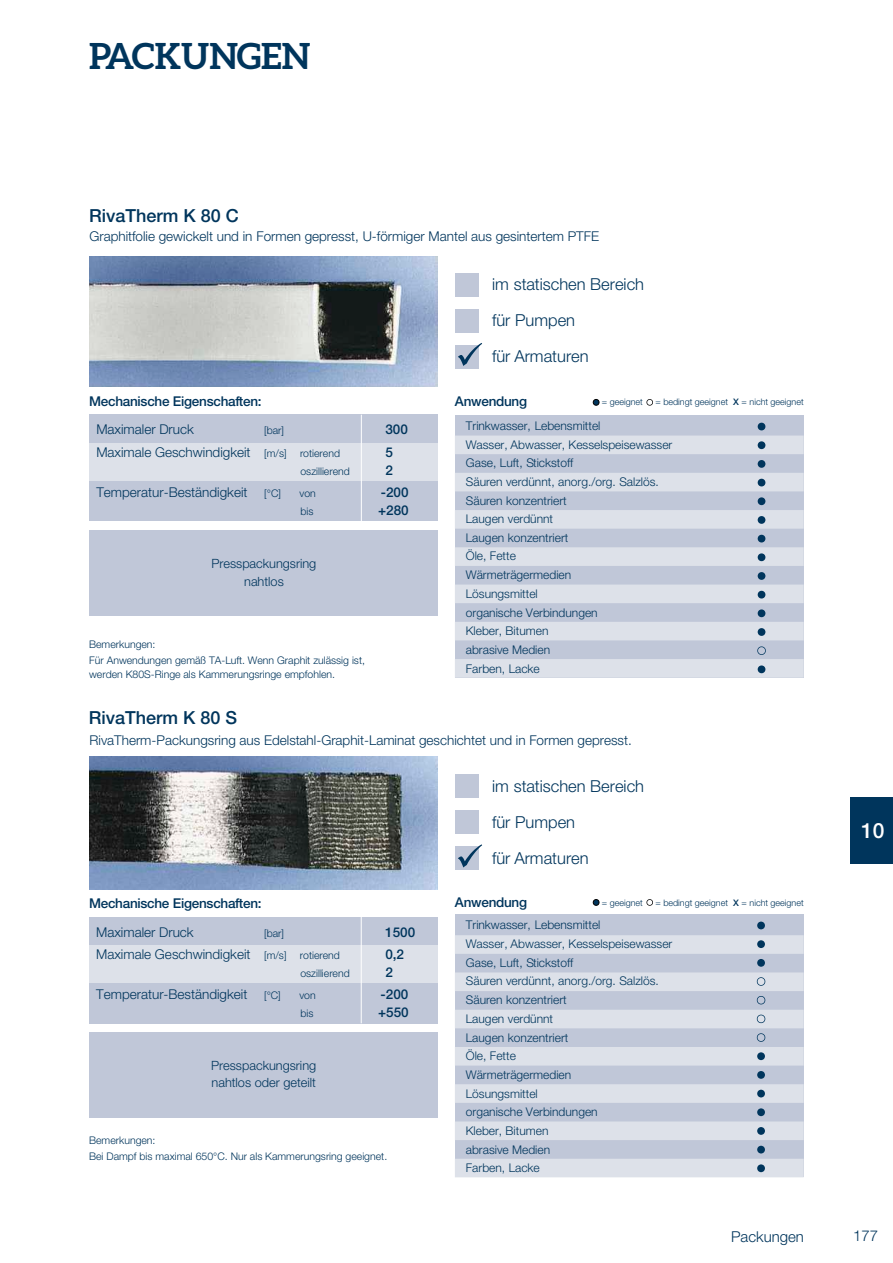
<style>
.page{position:relative;width:893px;height:1263px;background:#fff}
.page>*{position:absolute;margin:0;border:0;box-sizing:border-box;transform-origin:0 0}
.t1{font:700 36px "Aleo";color:#00355c}
.t2{font:700 21px "Helvetica Neue LT Pro";color:#fff}
.t3{font:700 18px "Helvetica Neue LT Pro";color:#00355c}
.t4{font:16.5px/36px "Helvetica Neue LT Pro";color:#00355c}
.t5{font:15px "Helvetica Neue LT Pro";color:#00355c}
.t6{font:13.5px "Helvetica Neue LT Pro";color:#00355c}
.t7{font:700 13.5px "Helvetica Neue LT Pro";letter-spacing:-.02em;color:#00355c}
.t8{font:12.75px/17.2px "Helvetica Neue LT Pro";color:#00355c;text-align:center}
.t9{font:12px/18.8px "Helvetica Neue LT Pro";color:#00355c}
.t10{font:10.5px/16.5px "Helvetica Neue LT Pro";color:#00355c}
.t11{font:9px "Helvetica Neue LT Pro";color:#00355c}
.s1{font-size:10.5px}
.s2{font-weight:700}
</style>
<div class="page">
<div style="left:851px;top:797px;width:42px;height:66px;background:#00355c"></div>
<div style="left:455px;top:415px;width:349px;height:262px;background:#c0c7d8"></div>
<svg style="left:455px;top:435px;width:349px;height:243px;fill:#dde1e9"></svg>
<div style="left:455px;top:273px;width:23px;height:23px;background:#c0c7d8"></div>
<div style="left:455px;top:345px;width:23px;height:23px;background:#c0c7d8"></div>
<div style="left:455px;top:309px;width:23px;height:23px;background:#c0c7d8"></div>
<svg style="left:592px;top:399px;width:8px;height:7px"></svg>
<svg style="left:458px;top:343px;width:24px;height:23px"></svg>
<svg style="left:757px;top:423px;width:9px;height:250px"></svg>
<div style="left:89px;top:530px;width:349px;height:85px;background:#c0c7d8"></div>
<div style="left:89px;top:415px;width:349px;height:106px;background:#c0c7d8"></div>
<div style="left:89px;top:443px;width:349px;height:37px;background:#dde1e9"></div>
<hr style="left:361px;top:415px;width:1px;height:106px;background:#fff">
<div style="left:455px;top:914px;width:349px;height:263px;background:#c0c7d8"></div>
<svg style="left:455px;top:935px;width:349px;height:242px;fill:#dde1e9"></svg>
<div style="left:455px;top:774px;width:23px;height:24px;background:#c0c7d8"></div>
<div style="left:455px;top:846px;width:23px;height:24px;background:#c0c7d8"></div>
<div style="left:455px;top:810px;width:23px;height:24px;background:#c0c7d8"></div>
<svg style="left:592px;top:899px;width:8px;height:7px"></svg>
<svg style="left:458px;top:844px;width:24px;height:23px"></svg>
<svg style="left:757px;top:922px;width:8px;height:250px"></svg>
<div style="left:89px;top:917px;width:349px;height:106px;background:#c0c7d8"></div>
<div style="left:89px;top:945px;width:349px;height:38px;background:#dde1e9"></div>
<hr style="left:361px;top:917px;width:1px;height:106px;background:#fff">
<div style="left:89px;top:1032px;width:349px;height:86px;background:#c0c7d8"></div>
<svg style="left:646px;top:399px;width:7px;height:7px"></svg>
<svg style="left:646px;top:899px;width:7px;height:7px"></svg>
<img style="left:89px;top:256px;width:349px;height:131px">
<img style="left:89px;top:757px;width:349px;height:132px">
<h1 class="t1" style="left:89px;top:40px;width:223px">PACKUNGEN</h1>
<h3 class="t3" style="left:89px;top:209px;width:151px">RivaTherm K 80 C</h3>
<p class="t6" style="left:89px;top:231px;width:511px">Graphitfolie gewickelt und in Formen gepresst, U-förmiger Mantel aus gesintertem PTFE</p>
<p class="t7" style="left:89px;top:396px;width:174px">Mechanische Eigenschaften:</p>
<p class="t6" style="left:96px;top:425px;width:99px">Maximaler Druck</p>
<p class="t10" style="left:264px;top:424px;width:21px">[bar]</p>
<p class="t7" style="left:385px;top:425px;width:24px">300</p>
<p class="t6" style="left:96px;top:447px;width:192px">Maximale Geschwindigkeit <span class="s1">[m/s]</span></p>
<p class="t10" style="left:300px;top:446px;width:42px">rotierend</p>
<p class="t7" style="left:385px;top:447px;width:9px">5</p>
<p class="t10" style="left:300px;top:464px;width:51px">oszillierend</p>
<p class="t7" style="left:385px;top:465px;width:9px">2</p>
<p class="t6" style="left:96px;top:487px;width:186px">Temperatur-Beständigkeit <span class="s1">[°C]</span></p>
<p class="t10" style="left:300px;top:486px;width:18px">von</p>
<p class="t7" style="left:381px;top:487px;width:29px">-200</p>
<p class="t10" style="left:300px;top:504px;width:15px">bis</p>
<p class="t7" style="left:378px;top:505px;width:32px">+280</p>
<p class="t8" style="left:211px;top:557px;width:106px">Presspackungsring nahtlos</p>
<p class="t10" style="left:89px;top:637px;width:277px">Bemerkungen:<br>Für Anwendungen gemäß TA-Luft. Wenn Graphit zulässig ist,</p>
<p class="t10" style="left:89px;top:667px;width:247px">werden K80S-Ringe als Kammerungsringe empfohlen.</p>
<h3 class="t4" style="left:492px;top:269px;width:153px">im statischen Bereich für Pumpen<br>für Armaturen</h3>
<p class="t7" style="left:455px;top:397px;width:74px">Anwendung</p>
<p class="t9" style="left:466px;top:418px;width:208px">Trinkwasser, Lebensmittel<br>Wasser, Abwasser, Kesselspeisewasser<br>Gase, Luft, Stickstoff<br>Säuren verdünnt, anorg./org. Salzlös.<br>Säuren konzentriert<br>Laugen verdünnt<br>Laugen konzentriert<br>Öle, Fette<br>Wärmeträgermedien<br>Lösungsmittel<br>organische Verbindungen<br>Kleber, Bitumen<br>abrasive Medien<br>Farben, Lacke</p>
<p class="t11" style="left:602px;top:399px;width:42px">= geeignet</p>
<p class="t11" style="left:655px;top:399px;width:150px">= bedingt geeignet <span class="s2">X</span> = nicht geeignet</p>
<h3 class="t3" style="left:89px;top:711px;width:150px">RivaTherm K 80 S</h3>
<p class="t6" style="left:90px;top:735px;width:544px">RivaTherm-Packungsring aus Edelstahl-Graphit-Laminat geschichtet und in Formen gepresst.</p>
<p class="t7" style="left:89px;top:899px;width:174px">Mechanische Eigenschaften:</p>
<p class="t6" style="left:96px;top:927px;width:99px">Maximaler Druck</p>
<p class="t10" style="left:264px;top:926px;width:21px">[bar]</p>
<p class="t7" style="left:385px;top:927px;width:32px">1500</p>
<p class="t6" style="left:96px;top:949px;width:192px">Maximale Geschwindigkeit <span class="s1">[m/s]</span></p>
<p class="t10" style="left:300px;top:948px;width:42px">rotierend</p>
<p class="t7" style="left:385px;top:949px;width:20px">0,2</p>
<p class="t10" style="left:300px;top:966px;width:51px">oszillierend</p>
<p class="t7" style="left:385px;top:967px;width:9px">2</p>
<p class="t6" style="left:96px;top:990px;width:186px">Temperatur-Beständigkeit <span class="s1">[°C]</span></p>
<p class="t10" style="left:299px;top:989px;width:18px">von</p>
<p class="t7" style="left:381px;top:990px;width:29px">-200</p>
<p class="t10" style="left:300px;top:1007px;width:15px">bis</p>
<p class="t7" style="left:378px;top:1008px;width:32px">+550</p>
<p class="t8" style="left:211px;top:1058px;width:107px;text-align:left">Presspackungsring nahtlos oder geteilt</p>
<p class="t10" style="left:89px;top:1133px;width:300px">Bemerkungen:<br>Bei Dampf bis maximal 650°C. Nur als Kammerungsring geeignet.</p>
<h3 class="t4" style="left:492px;top:770px;width:153px">im statischen Bereich für Pumpen<br>für Armaturen</h3>
<p class="t7" style="left:455px;top:897px;width:74px">Anwendung</p>
<p class="t9" style="left:466px;top:917px;width:208px">Trinkwasser, Lebensmittel<br>Wasser, Abwasser, Kesselspeisewasser<br>Gase, Luft, Stickstoff<br>Säuren verdünnt, anorg./org. Salzlös.<br>Säuren konzentriert<br>Laugen verdünnt<br>Laugen konzentriert<br>Öle, Fette<br>Wärmeträgermedien<br>Lösungsmittel<br>organische Verbindungen<br>Kleber, Bitumen<br>abrasive Medien<br>Farben, Lacke</p>
<p class="t11" style="left:602px;top:899px;width:42px">= geeignet</p>
<p class="t11" style="left:655px;top:899px;width:150px">= bedingt geeignet <span class="s2">X</span> = nicht geeignet</p>
<h2 class="t2" style="left:861px;top:823px;width:25px">10</h2>
<p class="t5" style="left:731px;top:1231px;width:74px">Packungen</p>
<p class="t5" style="left:853px;top:1231px;width:27px">177</p>
</div>
